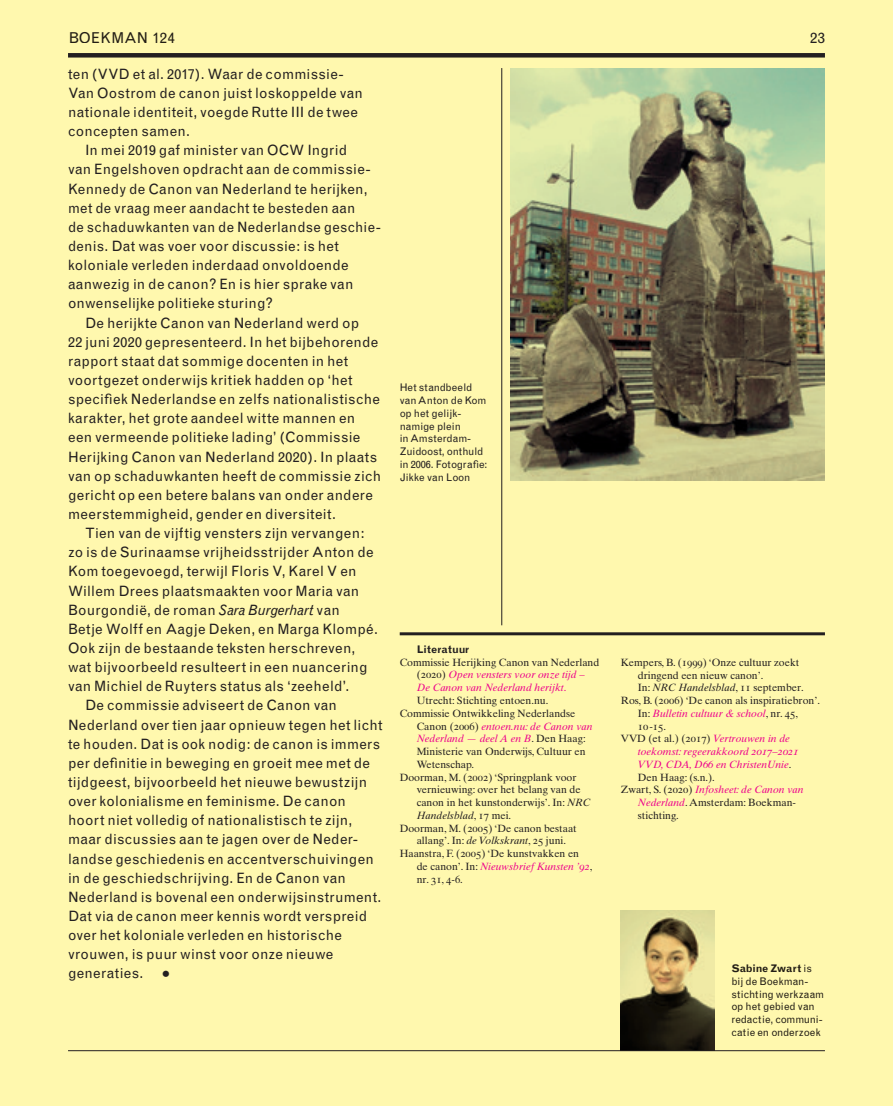
<style>
.page{position:relative;width:893px;height:1106px;background:#fff8ae}
.page>*{position:absolute;margin:0;border:0;box-sizing:border-box;transform-origin:0 0}
.t1{font:15px "Grotesque";letter-spacing:.025em;color:#231f20}
.t2{font:14.25px/19.2px "Grotesque";letter-spacing:.015em;color:#231f20}
.t3{font:10.5px/12.8px "Times Ten";color:#231f20}
.t4{font:10.5px/12.8px "Times Ten Italic Os F";color:#ed028c}
.t5{font:10.5px/12.8px "Grotesque";color:#231f20}
.t6{font:10.5px "Times Ten Italic Os F";color:#231f20}
.t7{font:700 10.5px "Grotesque";letter-spacing:.01em;color:#231f20}
.t8{font:10.5px "Times Ten Roman SC";color:#231f20}
.s1{font-style:italic}
.s2{font-family:"Times Ten";font-size:18px}
.s3{font-weight:700}
.s4{font-family:"Times Ten";color:#231f20}
.s5{font-family:"Times Ten Roman SC";color:#231f20}
.s6{font-family:"Times Ten"}
.s7{font-family:"Times Ten Roman SC"}
.s8{font-family:"Times Ten Italic Os F"}
.s9{font-family:"Times Ten Italic Os F";color:#ed028c}
</style>
<div class="page">
<div style="left:68px;top:53px;width:757px;height:5px;background:#231f20"></div>
<hr style="left:501px;top:68px;width:1px;height:557px;background:#231f20">
<img style="left:621px;top:910px;width:93px;height:140px">
<hr style="left:68px;top:1050px;width:757px;height:1px;background:#231f20">
<hr style="left:400px;top:632px;width:425px;height:3px;background:#231f20">
<img style="left:510px;top:68px;width:315px;height:412px">
<p class="t1" style="left:68px;top:29px;width:109px">BOEKMAN 124</p>
<p class="t1" style="left:810px;top:29px;width:16px">23</p>
<p class="t2" style="left:68px;top:64px;width:297px">ten (VVD et al. 2017). Waar de commissie-Van Oostrom de canon juist loskoppelde van nationale identiteit, voegde Rutte III de twee concepten samen.</p>
<p class="t2" style="left:85px;top:141px;width:264px">In mei 2019 gaf minister van OCW Ingrid</p>
<p class="t2" style="left:68px;top:160px;width:303px">van Engelshoven opdracht aan de commissie-</p>
<p class="t2" style="left:68px;top:179px;width:301px">Kennedy de Canon van Nederland te herijken,</p>
<p class="t2" style="left:68px;top:198px;width:289px">met de vraag meer aandacht te besteden aan</p>
<p class="t2" style="left:68px;top:217px;width:314px">de schaduwkanten van de Nederlandse geschie-</p>
<p class="t2" style="left:68px;top:236px;width:273px">denis. Dat was voer voor discussie: is het</p>
<p class="t2" style="left:68px;top:256px;width:282px">koloniale verleden inderdaad onvoldoende</p>
<p class="t2" style="left:68px;top:275px;width:287px">aanwezig in de canon? En is hier sprake van</p>
<p class="t2" style="left:68px;top:294px;width:207px">onwenselijke politieke sturing?</p>
<p class="t2" style="left:85px;top:313px;width:276px">De herijkte Canon van Nederland werd op</p>
<p class="t2" style="left:68px;top:332px;width:312px">22 juni 2020 gepresenteerd. In het bijbehorende</p>
<p class="t2" style="left:68px;top:351px;width:282px">rapport staat dat sommige docenten in het</p>
<p class="t2" style="left:68px;top:370px;width:286px">voortgezet onderwijs kritiek hadden op ‘het</p>
<p class="t2" style="left:68px;top:390px;width:313px">specifiek Nederlandse en zelfs nationalistische</p>
<p class="t2" style="left:68px;top:409px;width:289px">karakter, het grote aandeel witte mannen en</p>
<p class="t2" style="left:68px;top:428px;width:294px">een vermeende politieke lading’ (Commissie</p>
<p class="t2" style="left:68px;top:447px;width:311px">Herijking Canon van Nederland 2020). In plaats</p>
<p class="t2" style="left:68px;top:466px;width:315px">van op schaduwkanten heeft de commissie zich</p>
<p class="t2" style="left:68px;top:485px;width:306px">gericht op een betere balans van onder andere</p>
<p class="t2" style="left:68px;top:504px;width:269px">meerstemmigheid, gender en diversiteit.</p>
<p class="t2" style="left:85px;top:523px;width:281px">Tien van de vijftig vensters zijn vervangen:</p>
<p class="t2" style="left:68px;top:543px;width:307px">zo is de Surinaamse vrijheidsstrijder Anton de</p>
<p class="t2" style="left:68px;top:562px;width:290px">Kom toegevoegd, terwijl Floris V, Karel V en</p>
<p class="t2" style="left:68px;top:581px;width:293px">Willem Drees plaatsmaakten voor Maria van</p>
<p class="t2" style="left:68px;top:600px;width:273px">Bourgondië, de roman <span class="s1">Sara Burgerhart</span> van</p>
<p class="t2" style="left:68px;top:619px;width:311px">Betje Wolff en Aagje Deken, en Marga Klompé.</p>
<p class="t2" style="left:68px;top:638px;width:289px">Ook zijn de bestaande teksten herschreven,</p>
<p class="t2" style="left:68px;top:657px;width:301px">wat bijvoorbeeld resulteert in een nuancering</p>
<p class="t2" style="left:68px;top:677px;width:283px">van Michiel de Ruyters status als ‘zeeheld’.</p>
<p class="t2" style="left:85px;top:696px;width:253px">De commissie adviseert de Canon van</p>
<p class="t2" style="left:68px;top:715px;width:316px">Nederland over tien jaar opnieuw tegen het licht</p>
<p class="t2" style="left:68px;top:734px;width:314px">te houden. Dat is ook nodig: de canon is immers</p>
<p class="t2" style="left:68px;top:753px;width:304px">per definitie in beweging en groeit mee met de</p>
<p class="t2" style="left:68px;top:772px;width:301px">tijdgeest, bijvoorbeeld het nieuwe bewustzijn</p>
<p class="t2" style="left:68px;top:791px;width:279px">over kolonialisme en feminisme. De canon</p>
<p class="t2" style="left:68px;top:810px;width:286px">hoort niet volledig of nationalistisch te zijn,</p>
<p class="t2" style="left:68px;top:830px;width:292px">maar discussies aan te jagen over de Neder-</p>
<p class="t2" style="left:68px;top:849px;width:307px">landse geschiedenis en accentverschuivingen</p>
<p class="t2" style="left:68px;top:868px;width:280px">in de geschiedschrijving. En de Canon van</p>
<p class="t2" style="left:68px;top:887px;width:315px">Nederland is bovenal een onderwijsinstrument.</p>
<p class="t2" style="left:68px;top:906px;width:301px">Dat via de canon meer kennis wordt verspreid</p>
<p class="t2" style="left:68px;top:925px;width:275px">over het koloniale verleden en historische</p>
<p class="t2" style="left:68px;top:944px;width:267px">vrouwen, is puur winst voor onze nieuwe</p>
<p class="t2" style="left:68px;top:964px;width:104px">generaties. <span class="s2">•</span></p>
<p class="t5" style="left:731px;top:962px;width:94px"><span class="s3">Sabine Zwart</span> is bij de Boekman&shy;stichting werkzaam op het gebied van redactie, communi&shy;catie en onderzoek</p>
<p class="t5" style="left:400px;top:381px;width:89px">Het standbeeld van Anton de Kom op het gelijk&shy;namige plein<br>in Amsterdam-<br>Zuidoost, onthuld in 2006. Fotografie:<br>Jikke van Loon</p>
<p class="t7" style="left:417px;top:643px;width:54px">Literatuur</p>
<p class="t3" style="left:400px;top:655px;width:201px">Commissie Herijking Canon van Nederland</p>
<p class="t4" style="left:417px;top:668px;width:169px"><span class="s4">(</span><span class="s5">2020</span><span class="s4">)</span> Open vensters voor onze tijd –<br>De Canon van Nederland herijkt<span class="s6">.</span></p>
<p class="t3" style="left:400px;top:694px;width:177px;text-indent:17px">Utrecht: Stichting entoen.nu.<br>Commissie Ontwikkeling Nederlandse</p>
<p class="t4" style="left:417px;top:719px;width:177px"><span class="s4">Canon (</span><span class="s5">2006</span><span class="s4">)</span> entoen.nu: de Canon van<br>Nederland — deel A en B<span class="s4">. Den Haag:</span></p>
<p class="t3" style="left:417px;top:745px;width:170px">Ministerie van Onderwijs, Cultuur en</p>
<p class="t3" style="left:417px;top:757px;width:59px">Wetenschap.</p>
<p class="t3" style="left:400px;top:770px;width:178px">Doorman, M. (<span class="s7">2002</span>) ‘Springplank voor</p>
<p class="t3" style="left:417px;top:783px;width:165px">vernieuwing: over het belang van de</p>
<p class="t3" style="left:417px;top:796px;width:175px">canon in het kunstonderwijs’. In: <span class="s8">NRC</span></p>
<p class="t6" style="left:417px;top:809px;width:96px">Handelsblad<span class="s6">,</span> <span class="s7">17</span> <span class="s6">mei.</span></p>
<p class="t3" style="left:400px;top:821px;width:181px;text-align:center">Doorman, M. (<span class="s7">2005</span>) ‘De canon bestaat allang’. In: <span class="s8">de Volkskrant</span>, <span class="s7">25</span> juni.<br>Haanstra, F. (<span class="s7">2005</span>) ‘De kunstvakken en</p>
<p class="t4" style="left:417px;top:860px;width:177px"><span class="s4">de canon’. In:</span> Nieuwsbrief Kunsten ’92<span class="s4">,</span></p>
<p class="t3" style="left:417px;top:872px;width:48px">nr. <span class="s7">31</span>, <span class="s7">4</span>-<span class="s7">6</span>.</p>
<p class="t3" style="left:621px;top:655px;width:180px">Kempers, B. (<span class="s7">1999</span>) ‘Onze cultuur zoekt</p>
<p class="t3" style="left:638px;top:668px;width:127px">dringend een nieuw canon’.</p>
<p class="t3" style="left:638px;top:681px;width:167px">In: <span class="s8">NRC Handelsblad</span>, <span class="s7">11</span> september.</p>
<p class="t3" style="left:621px;top:694px;width:201px">Ros, B. (<span class="s7">2006</span>) ‘De canon als inspiratiebron’.</p>
<p class="t4" style="left:638px;top:706px;width:162px"><span class="s4">In:</span> Bulletin cultuur &amp; school<span class="s4">, nr.</span> <span class="s5">45</span><span class="s4">,</span></p>
<p class="t8" style="left:638px;top:719px;width:30px">10<span class="s6">-</span>15<span class="s6">.</span></p>
<p class="t4" style="left:638px;top:732px;width:162px;text-indent:-17px"><span class="s4">VVD (et al.) (</span><span class="s5">2017</span><span class="s4">)</span> Vertrouwen in de toekomst: regeerakkoord 2017–2021<br>VVD, CDA, D66 en ChristenUnie<span class="s4">.</span></p>
<p class="t3" style="left:638px;top:770px;width:79px">Den Haag: (s.n.).</p>
<p class="t4" style="left:621px;top:783px;width:184px"><span class="s4">Zwart, S. (</span><span class="s5">2020</span><span class="s4">)</span> Infosheet: de Canon van</p>
<p class="t3" style="left:638px;top:796px;width:160px"><span class="s9">Nederland</span>. Amsterdam: Boekman&shy;stichting.</p>
</div>
